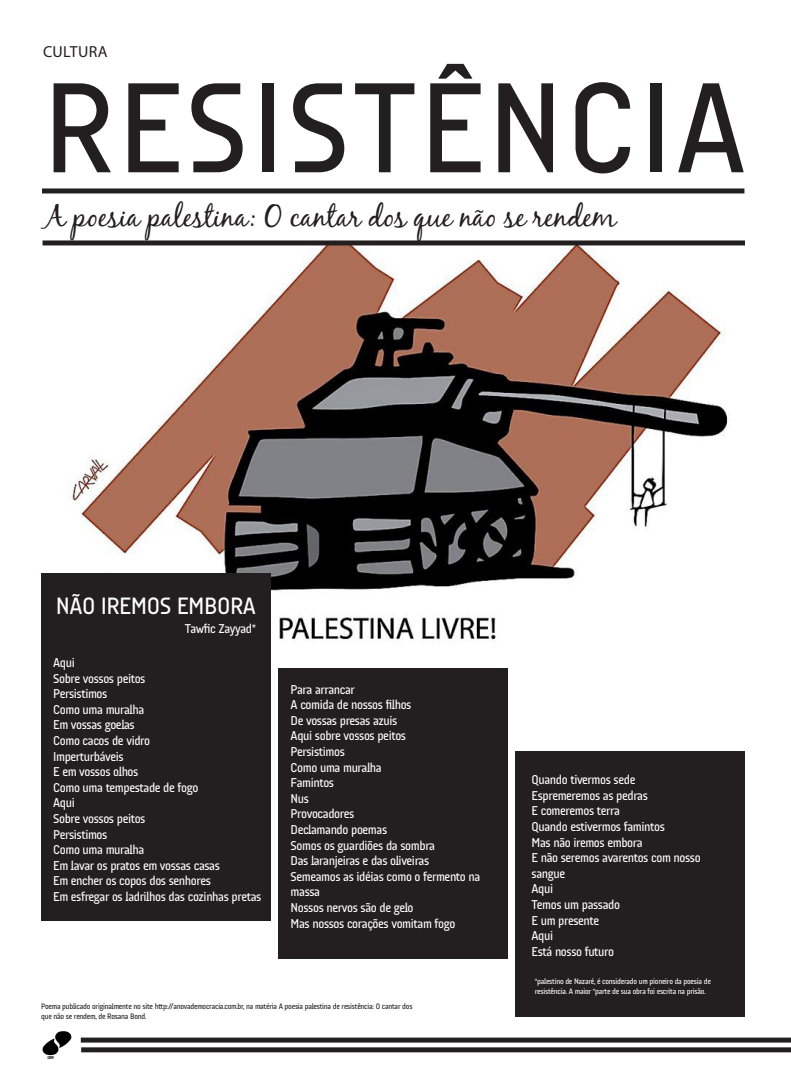
<style>
.page{position:relative;width:791px;height:1080px;background:#fff}
.page>*{position:absolute;margin:0;border:0;box-sizing:border-box;transform-origin:0 0}
.Texto10{font:130px "Audimat 3000 Regulier";letter-spacing:.02em;color:#231f20}
.Texto10-2{font:30px "Black Jack";color:#231f20}
.Texto10-3{font:24px "Audimat 3000 Regulier";letter-spacing:-.02em;color:#fff}
.Subtitulo14{font:16px "Myriad Pro";letter-spacing:.02em;color:#231f20}
.Texto10-4{font:13px/15.6px "Audimat 3000 Regulier";letter-spacing:-.03em;color:#fff}
.Texto10-5{font:8px/9.6px "Audimat 3000 Regulier";letter-spacing:-.03em;color:#231f20}
.Texto10-6{font:8px/9.6px "Audimat 3000 Regulier";letter-spacing:-.03em;color:#fff}
</style>
<div class="page">
<img style="left:43px;top:1032px;width:29px;height:27px">
<img style="left:45px;top:245px;width:700px;height:397px">
<div style="left:42px;top:188px;width:702px;height:5px;background:#231f20"></div>
<div style="left:43px;top:240px;width:702px;height:5px;background:#231f20"></div>
<div style="left:41px;top:574px;width:230px;height:347px;background:#231f20"></div>
<div style="left:278px;top:668px;width:230px;height:291px;background:#231f20"></div>
<div style="left:515px;top:751px;width:229px;height:266px;background:#231f20"></div>
<div style="left:81px;top:1038px;width:710px;height:5px;background:#231f20"></div>
<div style="left:81px;top:1047px;width:710px;height:5px;background:#231f20"></div>
<p class="Subtitulo14" style="left:43px;top:42px;width:66px">CULTURA</p>
<p class="Texto10" style="left:43px;top:50px;width:705px">RESISTÊNCIA</p>
<p class="Texto10-2" style="left:44px;top:198px;width:574px">A poesia palestina: O cantar dos que não se rendem</p>
<p class="Texto10-3" style="left:56px;top:591px;width:202px">NÃO IREMOS EMBORA</p>
<p class="Texto10-4" style="left:185px;top:621px;width:73px">Tawfic Zayyad*</p>
<p class="Texto10-4" style="left:53px;top:655px;width:23px">Aqui</p>
<p class="Texto10-4" style="left:53px;top:670px;width:94px">Sobre vossos peitos</p>
<p class="Texto10-4" style="left:53px;top:686px;width:56px">Persistimos</p>
<p class="Texto10-4" style="left:53px;top:701px;width:93px">Como uma muralha</p>
<p class="Texto10-4" style="left:53px;top:717px;width:83px">Em vossas goelas</p>
<p class="Texto10-4" style="left:53px;top:733px;width:98px">Como cacos de vidro</p>
<p class="Texto10-4" style="left:53px;top:748px;width:72px">Imperturbáveis</p>
<p class="Texto10-4" style="left:53px;top:764px;width:87px">E em vossos olhos</p>
<p class="Texto10-4" style="left:53px;top:779px;width:147px">Como uma tempestade de fogo</p>
<p class="Texto10-4" style="left:53px;top:795px;width:23px">Aqui</p>
<p class="Texto10-4" style="left:53px;top:811px;width:94px">Sobre vossos peitos</p>
<p class="Texto10-4" style="left:53px;top:826px;width:56px">Persistimos</p>
<p class="Texto10-4" style="left:53px;top:842px;width:93px">Como uma muralha</p>
<p class="Texto10-4" style="left:53px;top:857px;width:168px">Em lavar os pratos em vossas casas</p>
<p class="Texto10-4" style="left:53px;top:873px;width:159px">Em encher os copos dos senhores</p>
<p class="Texto10-4" style="left:53px;top:889px;width:210px">Em esfregar os ladrilhos das cozinhas pretas</p>
<p class="Texto10-4" style="left:291px;top:681px;width:66px">Para arrancar</p>
<p class="Texto10-4" style="left:291px;top:697px;width:122px">A comida de nossos filhos</p>
<p class="Texto10-4" style="left:291px;top:712px;width:108px">De vossas presas azuis</p>
<p class="Texto10-4" style="left:291px;top:728px;width:117px">Aqui sobre vossos peitos</p>
<p class="Texto10-4" style="left:291px;top:744px;width:56px">Persistimos</p>
<p class="Texto10-4" style="left:291px;top:759px;width:93px">Como uma muralha</p>
<p class="Texto10-4" style="left:291px;top:775px;width:45px">Famintos</p>
<p class="Texto10-4" style="left:291px;top:790px;width:20px">Nus</p>
<p class="Texto10-4" style="left:291px;top:806px;width:65px">Provocadores</p>
<p class="Texto10-4" style="left:291px;top:822px;width:98px">Declamando poemas</p>
<p class="Texto10-4" style="left:291px;top:837px;width:146px">Somos os guardiões da sombra</p>
<p class="Texto10-4" style="left:291px;top:853px;width:140px">Das laranjeiras e das oliveiras</p>
<p class="Texto10-4" style="left:291px;top:868px;width:191px">Semeamos as idéias como o fermento na massa</p>
<p class="Texto10-4" style="left:291px;top:900px;width:124px">Nossos nervos são de gelo</p>
<p class="Texto10-4" style="left:291px;top:915px;width:166px">Mas nossos corações vomitam fogo</p>
<p class="Texto10-5" style="left:41px;top:1002px;width:373px">Poema publicado originalmente no site http://anovademocracia.com.br, na matéria A poesia palestina de resistência: O cantar dos que não se rendem, de Rosana Bond.</p>
<p class="Texto10-4" style="left:531px;top:772px;width:105px">Quando tivermos sede</p>
<p class="Texto10-4" style="left:531px;top:787px;width:118px">Espremeremos as pedras</p>
<p class="Texto10-4" style="left:531px;top:803px;width:90px">E comeremos terra</p>
<p class="Texto10-4" style="left:531px;top:818px;width:135px">Quando estivermos famintos</p>
<p class="Texto10-4" style="left:531px;top:834px;width:113px">Mas não iremos embora</p>
<p class="Texto10-4" style="left:531px;top:850px;width:171px">E não seremos avarentos com nosso sangue</p>
<p class="Texto10-4" style="left:531px;top:881px;width:23px">Aqui</p>
<p class="Texto10-4" style="left:531px;top:896px;width:90px">Temos um passado</p>
<p class="Texto10-4" style="left:531px;top:912px;width:69px">E um presente</p>
<p class="Texto10-4" style="left:531px;top:928px;width:23px">Aqui</p>
<p class="Texto10-4" style="left:531px;top:943px;width:84px">Está nosso futuro</p>
<p class="Texto10-6" style="left:535px;top:976px;width:177px">*palestino de Nazaré, é considerado um pioneiro da poesia de resistência. A maior *parte de sua obra foi escrita na prisão.</p>
</div>
